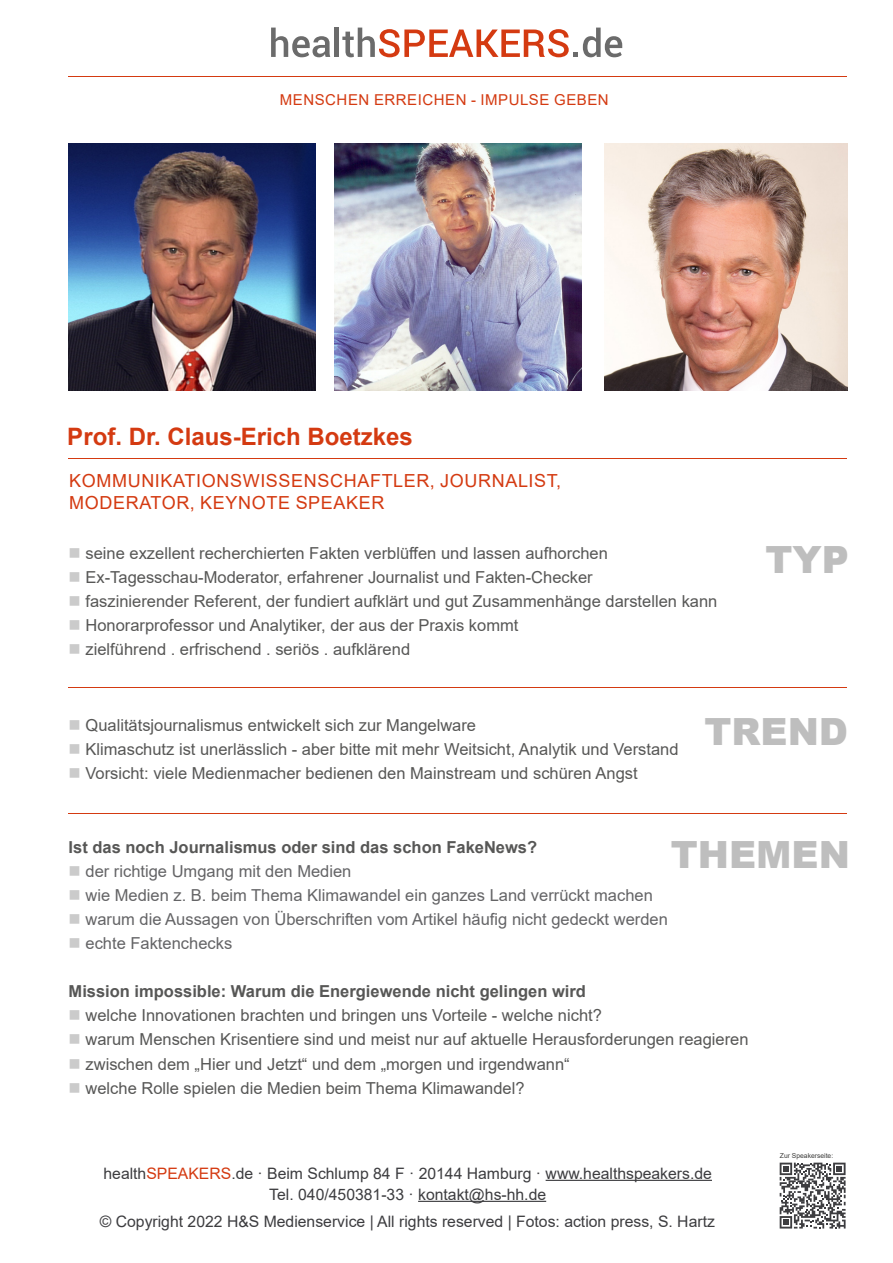
<style>
.page{position:relative;width:893px;height:1263px;background:#fff}
.page>*{position:absolute;margin:0;border:0;box-sizing:border-box;transform-origin:0 0}
.t1{font:900 37.5px "Arial";color:#bebebe}
.t2{font:700 24px "Arial";color:#d43a11}
.t3{font:18px/21.6px "Arial";letter-spacing:.035em;color:#d43a11}
.t4{font:16.5px "Arial";color:#575756}
.t5{font:16.5px "Arial";color:#646466}
.t6{font:700 16.5px "Arial";color:#575756}
.t7{font:15.75px/21px "Arial";color:#3d3d40;text-align:center}
.t8{font:15px "Arial";letter-spacing:.035em;color:#d43a11}
.t9{font:6.75px "Arial";color:#3c3c3b}
.s1{color:#cbcbcb}
.s2{color:#d43a11}
</style>
<div class="page">
<hr style="left:69px;top:813px;width:778px;height:1px;background:#d43a11">
<hr style="left:69px;top:687px;width:778px;height:1px;background:#d43a11">
<hr style="left:546px;top:1180px;width:166px;height:1px;background:#3d3d40">
<hr style="left:418px;top:1201px;width:128px;height:1px;background:#3d3d40">
<img style="left:69px;top:144px;width:246px;height:246px">
<img style="left:335px;top:144px;width:246px;height:246px">
<img style="left:604px;top:144px;width:243px;height:246px">
<svg style="left:780px;top:1162px;width:66px;height:66px"></svg>
<hr style="left:69px;top:458px;width:778px;height:1px;background:#d43a11">
<svg style="left:271px;top:28px;width:59px;height:29px"></svg>
<hr style="left:335px;top:28px;width:4px;height:29px;background:#6b6b6b">
<svg style="left:342px;top:28px;width:280px;height:29px"></svg>
<hr style="left:69px;top:76px;width:778px;height:1px;background:#d43a11">
<p class="t8" style="left:280px;top:89px;width:330px">MENSCHEN ERREICHEN - IMPULSE GEBEN</p>
<h2 class="t2" style="left:67px;top:420px;width:347px">Prof. Dr. Claus-Erich Boetzkes</h2>
<p class="t3" style="left:69px;top:470px;width:493px">KOMMUNIKATIONSWISSENSCHAFTLER, JOURNALIST,<br>MODERATOR, KEYNOTE SPEAKER</p>
<p class="t4" style="left:69px;top:542px;width:541px"><span class="s1">■</span> seine exzellent recherchierten Fakten verblüffen und lassen aufhorchen</p>
<p class="t4" style="left:69px;top:566px;width:526px"><span class="s1">■</span> Ex-Tagesschau-Moderator, erfahrener Journalist und Fakten-Checker</p>
<p class="t4" style="left:69px;top:590px;width:650px"><span class="s1">■</span> faszinierender Referent, der fundiert aufklärt und gut Zusammenhänge darstellen kann</p>
<p class="t4" style="left:69px;top:614px;width:451px"><span class="s1">■</span> Honorarprofessor und Analytiker, der aus der Praxis kommt</p>
<p class="t4" style="left:69px;top:638px;width:343px"><span class="s1">■</span> zielführend . erfrischend . seriös . aufklärend</p>
<h1 class="t1" style="left:765px;top:532px;width:85px">TYP</h1>
<p class="t4" style="left:69px;top:713px;width:409px"><span class="s1">■</span> Qualitätsjournalismus entwickelt sich zur Mangelware</p>
<p class="t4" style="left:69px;top:737px;width:611px"><span class="s1">■</span> Klimaschutz ist unerlässlich - aber bitte mit mehr Weitsicht, Analytik und Verstand</p>
<p class="t4" style="left:69px;top:761px;width:571px"><span class="s1">■</span> Vorsicht: viele Medienmacher bedienen den Mainstream und schüren Angst</p>
<h1 class="t1" style="left:704px;top:704px;width:145px">TREND</h1>
<h1 class="t1" style="left:671px;top:827px;width:181px">THEMEN</h1>
<p class="t6" style="left:69px;top:836px;width:470px">Ist das noch Journalismus oder sind das schon FakeNews?</p>
<p class="t5" style="left:69px;top:860px;width:284px"><span class="s1">■</span> der richtige Umgang mit den Medien</p>
<p class="t5" style="left:69px;top:884px;width:586px"><span class="s1">■</span> wie Medien z. B. beim Thema Klimawandel ein ganzes Land verrückt machen</p>
<p class="t5" style="left:69px;top:908px;width:601px"><span class="s1">■</span> warum die Aussagen von Überschriften vom Artikel häufig nicht gedeckt werden</p>
<p class="t5" style="left:69px;top:932px;width:165px"><span class="s1">■</span> echte Faktenchecks</p>
<p class="t6" style="left:69px;top:980px;width:519px">Mission impossible: Warum die Energiewende nicht gelingen wird</p>
<p class="t4" style="left:69px;top:1004px;width:535px"><span class="s1">■</span> welche Innovationen brachten und bringen uns Vorteile - welche nicht?</p>
<p class="t4" style="left:69px;top:1028px;width:681px"><span class="s1">■</span> warum Menschen Krisentiere sind und meist nur auf aktuelle Herausforderungen reagieren</p>
<p class="t4" style="left:69px;top:1052px;width:503px"><span class="s1">■</span> zwischen dem „Hier und Jetzt“ und dem „morgen und irgendwann“</p>
<p class="t4" style="left:69px;top:1076px;width:457px"><span class="s1">■</span> welche Rolle spielen die Medien beim Thema Klimawandel?</p>
<p class="t7" style="left:103px;top:1162px;width:610px">health<span class="s2">SPEAKERS</span>.de · Beim Schlump 84 F · 20144 Hamburg · www.healthspeakers.de<br>Tel. 040/450381-33 · kontakt@hs-hh.de</p>
<p class="t7" style="left:100px;top:1211px;width:617px">© Copyright 2022 H&amp;S Medienservice | All rights reserved | Fotos: action press, S. Hartz</p>
<p class="t9" style="left:780px;top:1151px;width:55px">Zur Speakerseite:</p>
</div>
